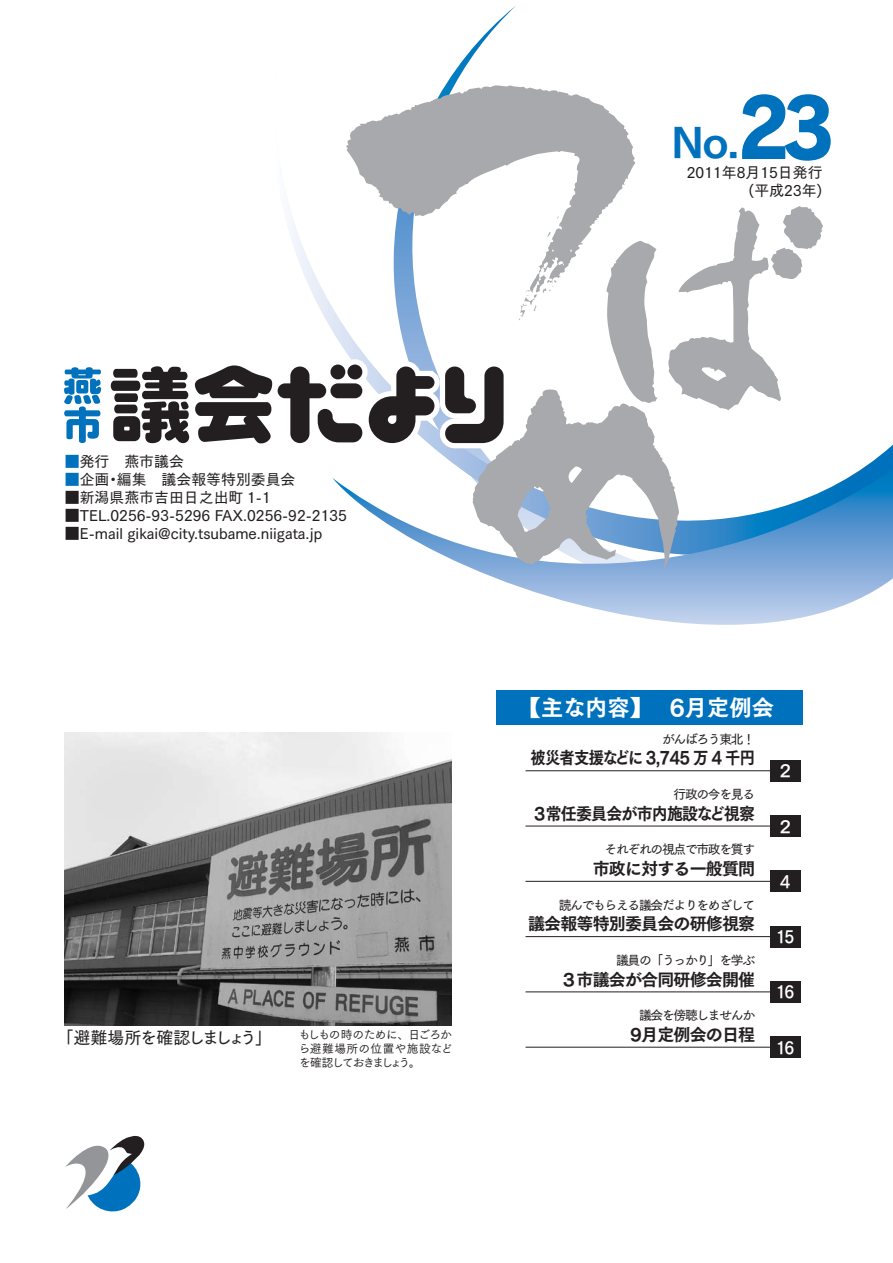
<style>
.page{position:relative;width:893px;height:1263px;background:#fff}
.page>*{position:absolute;margin:0;border:0;box-sizing:border-box;transform-origin:0 0}
.t1{font:80.85px "Rodin Pro EB";color:#0071bc;scale:.95 1}
.t2{font:39.3px "Tsuku Go Pro E";color:#0071bc}
.t3{font:22.35px "Tsuku Go Pro E";color:#fff}
.t4{font:16.95px "Tsuku Go Pro E";letter-spacing:-.05em;color:#231f20}
.t5{font:16.95px "Tsuku Go Pro E";letter-spacing:-.05em;color:#231f20;scale:.9 1}
.t6{font:16.95px "Tsuku Go Pro E";letter-spacing:-.05em;color:#231f20;scale:.94 1}
.t7{font:16.95px "Tsuku Go Pro D";letter-spacing:-.07em;color:#231f20}
.t8{font:16.95px "Tsuku Go Pro B";color:#fff;scale:.9 1}
.t9{font:16.95px "Tsuku Go Pro B";color:#fff}
.t10{font:14.85px/18px "Tsuku Go Pro D";color:#231f20}
.t11{font:12.75px "Tsuku Go Pro D";letter-spacing:-.1em;color:#231f20}
.t12{font:11.7px/13.8px "Tsuku Go Pro M";letter-spacing:-.05em;color:#231f20}
.t13{font:11.7px "Tsuku Go Pro M";letter-spacing:-.07em;color:#231f20}
.s1{color:#0071bc}
</style>
<div class="page">
<svg style="left:526px;top:469px;width:367px;height:156px"></svg>
<div style="left:496px;top:690px;width:306px;height:34px;background:#0071bc"></div>
<svg style="left:346px;top:85px;width:289px;height:121px;fill:#a7a9ac"></svg>
<svg style="left:64px;top:206px;width:759px;height:383px"></svg>
<div style="left:771px;top:760px;width:30px;height:21px;background:#231f20"></div>
<div style="left:771px;top:815px;width:30px;height:22px;background:#231f20"></div>
<div style="left:771px;top:871px;width:30px;height:21px;background:#231f20"></div>
<div style="left:771px;top:926px;width:30px;height:21px;background:#231f20"></div>
<div style="left:771px;top:981px;width:30px;height:21px;background:#231f20"></div>
<div style="left:771px;top:1036px;width:30px;height:22px;background:#231f20"></div>
<hr style="left:525px;top:770px;width:247px;height:1px;background:#231f20">
<hr style="left:525px;top:881px;width:247px;height:1px;background:#231f20">
<hr style="left:525px;top:1047px;width:247px;height:1px;background:#231f20">
<hr style="left:525px;top:936px;width:247px;height:1px;background:#231f20">
<hr style="left:525px;top:992px;width:247px;height:1px;background:#231f20">
<hr style="left:525px;top:826px;width:247px;height:1px;background:#231f20">
<svg style="left:65px;top:1135px;width:80px;height:77px"></svg>
<img style="left:65px;top:732px;width:387px;height:294px">
<h1 class="t1" style="left:736px;top:72px;width:106px">23</h1>
<h2 class="t2" style="left:672px;top:107px;width:69px">No.</h2>
<p class="t10" style="left:687px;top:162px;width:137px;text-align:right">2011年月8 15日発行(平成23年(</p>
<p class="t10" style="left:117px;top:451px;width:180px;text-indent:-52px"><span class="s1">■</span>発行　燕市議会<br>編集　議会報等特別委員会</p>
<p class="t10" style="left:65px;top:469px;width:46px"><span class="s1">■</span>企画</p>
<p class="t10" style="left:65px;top:487px;width:207px">■新潟県燕市吉田日之出町 1-1</p>
<p class="t10" style="left:65px;top:505px;width:284px">■TEL.0256-93-5296 FAX.0256-92-2135</p>
<p class="t10" style="left:65px;top:523px;width:259px">■E-mail gikai@city.tsubame.niigata j p.</p>
<p class="t10" style="left:106px;top:469px;width:16px">・</p>
<p class="t7" style="left:56px;top:1023px;width:217px">「避難場所を確認しましょう」</p>
<p class="t13" style="left:299px;top:1025px;width:155px">もしもの時のために、日ごろか</p>
<p class="t12" style="left:299px;top:1040px;width:155px">ら避難場所の位置や施設などを確認しておきましょう。</p>
<h3 class="t3" style="left:519px;top:687px;width:257px">【主な内容】　 6月定例会</h3>
<p class="t11" style="left:662px;top:728px;width:95px">がんばろう東北!</p>
<p class="t5" style="left:531px;top:743px;width:251px">被災者支援などに 3,745 万 4 千円</p>
<p class="t11" style="left:673px;top:783px;width:83px">行政の今を見る</p>
<p class="t6" style="left:532px;top:798px;width:239px">３常任委員会が市内施設など視察</p>
<p class="t11" style="left:605px;top:839px;width:152px">それぞれの視点で市政を質す</p>
<p class="t4" style="left:593px;top:853px;width:164px">市政に対する一般質問</p>
<p class="t11" style="left:559px;top:894px;width:198px">読んでもらえる議会だよりをめざして</p>
<p class="t4" style="left:528px;top:909px;width:229px">議会報等特別委員会の研修視察</p>
<p class="t11" style="left:616px;top:949px;width:141px">議員の「うっかり」を学ぶ</p>
<p class="t4" style="left:560px;top:964px;width:196px">３市議会が合同研修会開催</p>
<p class="t11" style="left:639px;top:1005px;width:118px">議会を傍聴しませんか</p>
<p class="t4" style="left:630px;top:1019px;width:126px">9月定例会の日程</p>
<p class="t9" style="left:777px;top:756px;width:19px">２</p>
<p class="t9" style="left:777px;top:811px;width:19px">２</p>
<p class="t8" style="left:778px;top:867px;width:19px">４</p>
<p class="t8" style="left:776px;top:922px;width:22px">15</p>
<p class="t8" style="left:776px;top:977px;width:22px">16</p>
<p class="t8" style="left:776px;top:1032px;width:22px">16</p>
</div>
